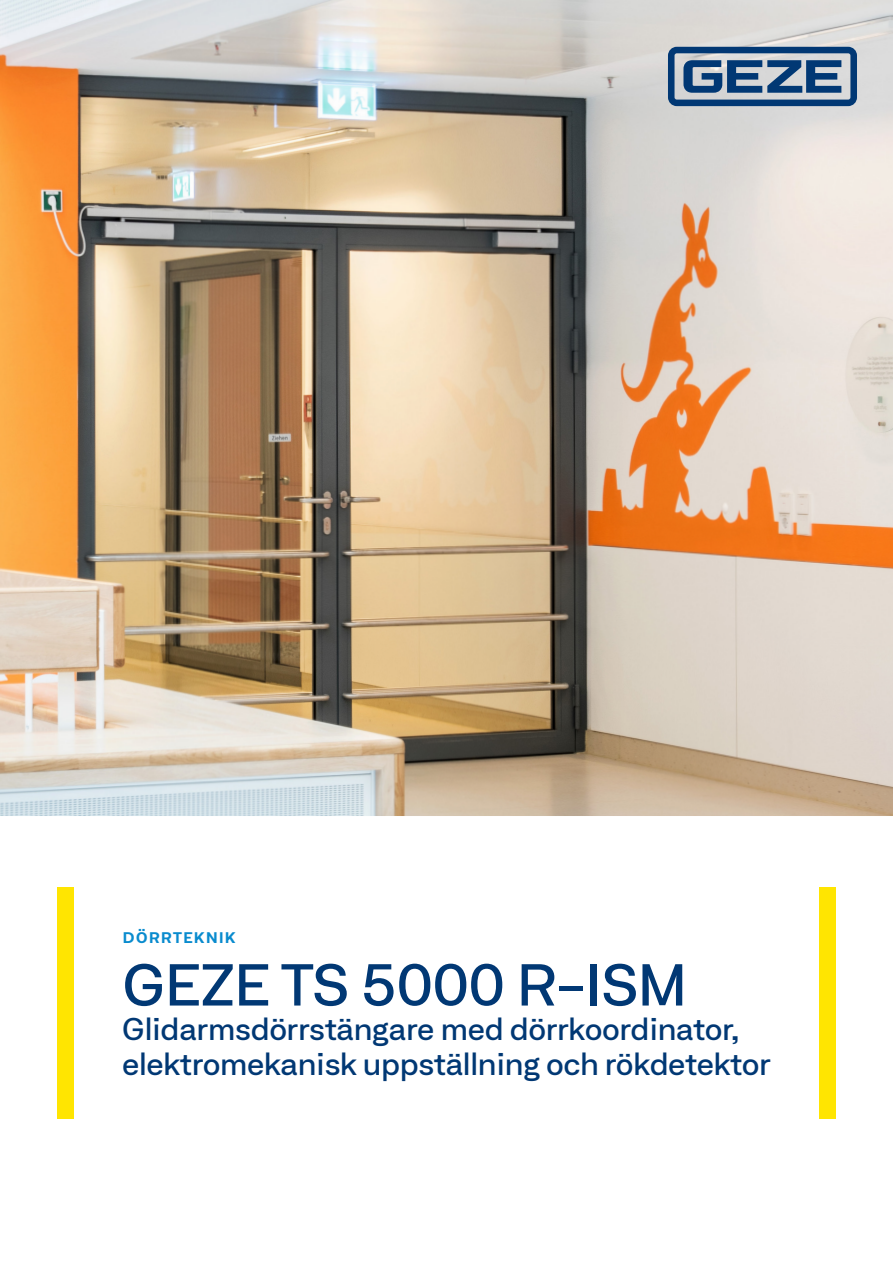
<style>
.page{position:relative;width:893px;height:1263px;background:#fff}
.page>*{position:absolute;margin:0;border:0;box-sizing:border-box;transform-origin:0 0}
.HEADLINE{font:500 expanded 57px "Neufile Grotesk";letter-spacing:-.01em;color:#013874}
.HEADLINE-2{font:500 expanded 30px/34.5px "Neufile Grotesk";letter-spacing:-.01em;color:#013874}
.TOPLINE{font:700 expanded 15px "Neufile Grotesk";letter-spacing:.1em;color:#098bce}
</style>
<div class="page">
<img style="left:0;top:0;width:893px;height:816px">
<svg style="left:668px;top:47px;width:189px;height:59px"></svg>
<div style="left:57px;top:887px;width:16px;height:231px;background:#ffe501"></div>
<div style="left:819px;top:887px;width:17px;height:231px;background:#ffe501"></div>
<p class="TOPLINE" style="left:123px;top:927px;width:114px">DÖRRTEKNIK</p>
<p class="HEADLINE" style="left:122px;top:948px;width:566px">GEZE TS 5000 R-ISM</p>
<p class="HEADLINE-2" style="left:122px;top:1011px;width:650px">Glidarmsdörrstängare med dörrkoordinator, elektromekanisk uppställning och rökdetektor</p>
</div>
